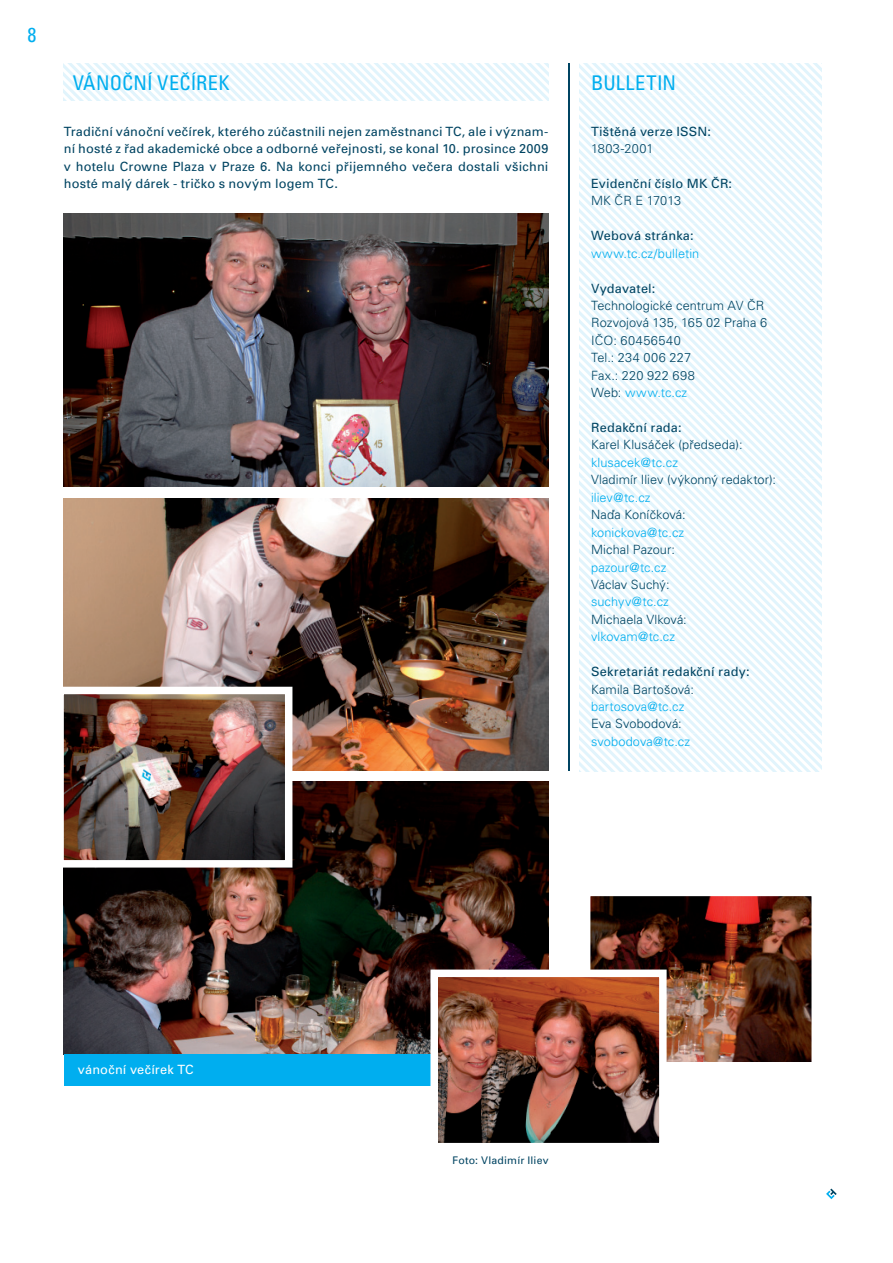
<style>
.page{position:relative;width:893px;height:1263px;background:#fff}
.page>*{position:absolute;margin:0;border:0;box-sizing:border-box;transform-origin:0 0}
.t1{font:condensed 20.25px "Univers CE";letter-spacing:.01em;color:#00aeef}
.t2{font:12.75px/17.4px "Univers CE";letter-spacing:.015em;color:#004462;text-align:justify}
.t3{font:300 12.75px/17.4px "Univers CE";letter-spacing:.01em;color:#004462}
.t4{font:300 12.75px "Univers CE";letter-spacing:.005em;color:#00aeef}
.t5{font:12.75px "Univers CE";letter-spacing:.015em;color:#fff}
.t6{font:10.5px "Univers CE";letter-spacing:.02em;color:#004462}
.s1{color:#00aeef}
</style>
<div class="page">
<svg style="left:64px;top:64px;width:485px;height:36px"></svg>
<svg style="left:579px;top:64px;width:243px;height:707px"></svg>
<img style="left:64px;top:214px;width:485px;height:272px">
<img style="left:64px;top:498px;width:485px;height:273px">
<img style="left:64px;top:781px;width:485px;height:272px">
<hr style="left:569px;top:64px;width:1px;height:707px;background:#004462">
<div style="left:64px;top:1053px;width:485px;height:32px;background:#00aeef"></div>
<img style="left:63px;top:683px;width:233px;height:188px">
<img style="left:590px;top:896px;width:222px;height:166px">
<img style="left:427px;top:966px;width:243px;height:177px">
<svg style="left:826px;top:1188px;width:11px;height:11px"></svg>
<h1 class="t1" style="left:27px;top:27px;width:10px">8</h1>
<h1 class="t1" style="left:73px;top:74px;width:158px">VÁNOČNÍ VEČÍREK</h1>
<p class="t2" style="left:64px;top:123px;width:486px">Tradiční vánoční večírek, kterého zúčastnili nejen zaměstnanci TC, ale i význam&shy;ní hosté z řad akademické obce a odborné veřejnosti, se konal 10. prosince 2009 v hotelu Crowne Plaza v Praze 6. Na konci přijemného večera dostali všichni hosté malý dárek - tričko s novým logem TC.</p>
<h1 class="t1" style="left:591px;top:74px;width:86px">BULLETIN</h1>
<p class="t2" style="left:591px;top:123px;width:121px">Tištěná verze ISSN:</p>
<p class="t3" style="left:591px;top:141px;width:64px">1803-2001</p>
<p class="t2" style="left:591px;top:176px;width:143px">Evidenční číslo MK ČR:</p>
<p class="t3" style="left:591px;top:193px;width:92px">MK ČR E 17013</p>
<p class="t2" style="left:591px;top:228px;width:104px">Webová stránka:</p>
<p class="t4" style="left:591px;top:248px;width:110px">www.tc.cz/bulletin</p>
<p class="t2" style="left:591px;top:280px;width:66px">Vydavatel:</p>
<p class="t3" style="left:591px;top:298px;width:178px">Technologické centrum AV ČR<br>Rozvojová 135, 165 02 Praha 6<br>IČO: 60456540<br>Tel.: 234 006 227<br>Fax.: 220 922 698<br>Web: <span class="s1">www.tc.cz</span></p>
<p class="t2" style="left:591px;top:420px;width:92px">Redakční rada:</p>
<p class="t3" style="left:591px;top:437px;width:153px">Karel Klusáček (předseda):</p>
<p class="t4" style="left:591px;top:457px;width:88px">klusacek@tc.cz</p>
<p class="t3" style="left:591px;top:472px;width:186px">Vladimír Iliev (výkonný redaktor):</p>
<p class="t4" style="left:591px;top:492px;width:61px">iliev@tc.cz</p>
<p class="t3" style="left:591px;top:507px;width:96px">Naďa Koníčková:</p>
<p class="t4" style="left:591px;top:527px;width:95px">konickova@tc.cz</p>
<p class="t3" style="left:591px;top:542px;width:85px">Michal Pazour:</p>
<p class="t4" style="left:591px;top:562px;width:77px">pazour@tc.cz</p>
<p class="t3" style="left:591px;top:577px;width:80px">Václav Suchý:</p>
<p class="t4" style="left:591px;top:597px;width:79px">suchyv@tc.cz</p>
<p class="t3" style="left:591px;top:611px;width:97px">Michaela Vlková:</p>
<p class="t4" style="left:591px;top:632px;width:86px">vlkovam@tc.cz</p>
<p class="t2" style="left:591px;top:664px;width:160px">Sekretariát redakční rady:</p>
<p class="t3" style="left:591px;top:681px;width:104px">Kamila Bartošová:</p>
<p class="t4" style="left:591px;top:701px;width:95px">bartosova@tc.cz</p>
<p class="t3" style="left:591px;top:716px;width:92px">Eva Svobodová:</p>
<p class="t4" style="left:591px;top:736px;width:100px">svobodova@tc.cz</p>
<p class="t5" style="left:78px;top:1064px;width:117px">vánoční večírek TC</p>
<p class="t6" style="left:452px;top:1156px;width:98px">Foto: Vladimír Iliev</p>
</div>
